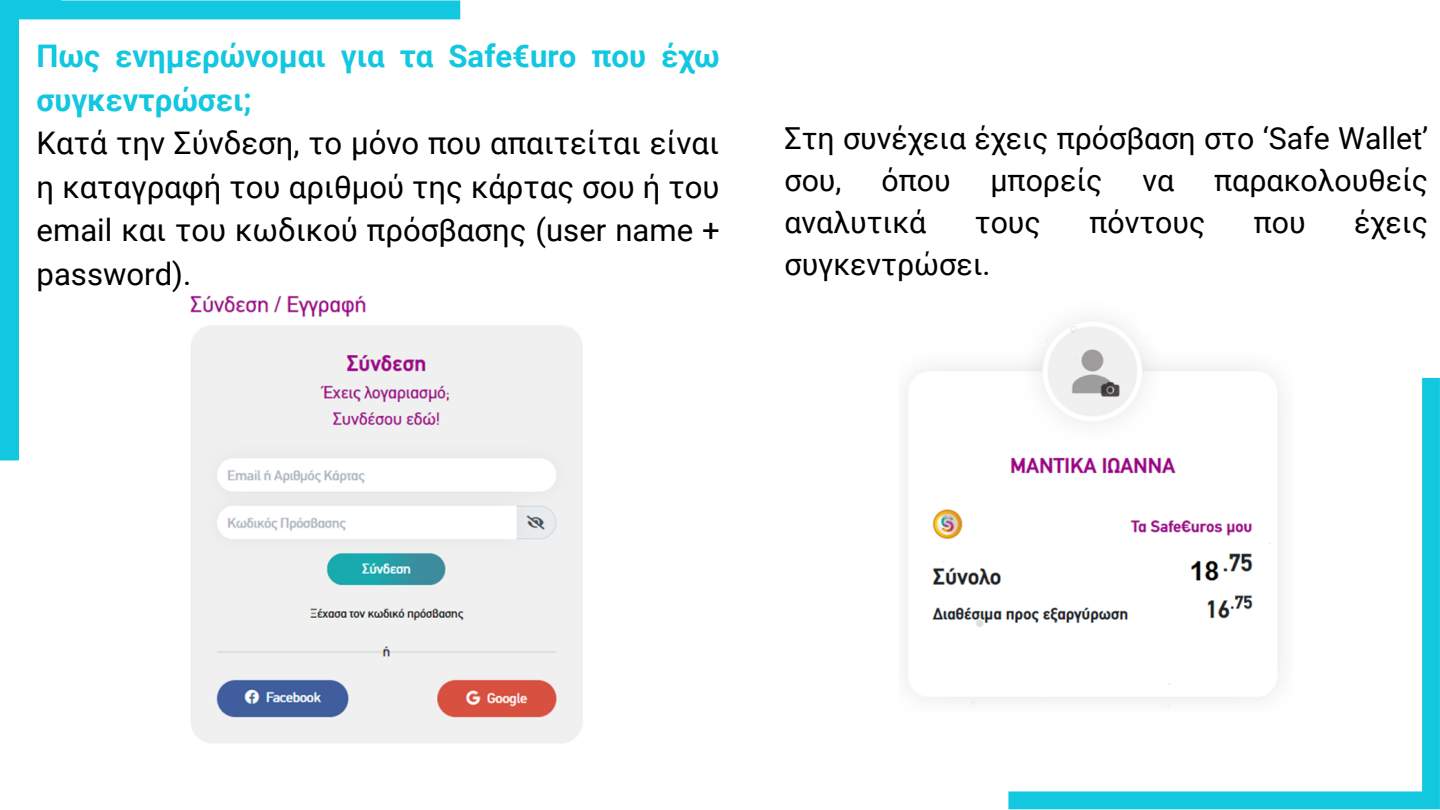
<style>
.page{position:relative;width:1440px;height:810px;background:#fff}
.page>*{position:absolute;margin:0;border:0;box-sizing:border-box;transform-origin:0 0}
.t1{font:31.1px/43.5px "Roboto";color:#000;text-align:justify}
.t2{font:700 31.1px/43.5px "Roboto";color:#12c7e0}
.t3{font:30.3px/42px "Roboto";color:#000}
</style>
<div class="page">
<svg style="left:0;top:0;width:460px;height:460px"></svg>
<svg style="left:0;top:0;width:61px;height:418px"></svg>
<svg style="left:1008px;top:378px;width:432px;height:431px"></svg>
<img style="left:180px;top:283px;width:403px;height:460px">
<img style="left:905px;top:320px;width:399px;height:425px">
<p class="t2" style="left:37px;top:35px;width:685px">Πως ενημερώνομαι για τα Safe€uro που έχω συγκεντρώσει;</p>
<p class="t1" style="left:37px;top:122px;width:685px">Κατά την Σύνδεση, το μόνο που απαιτείται είναι η καταγραφή του αριθμού της κάρτας σου ή του email και του κωδικού πρόσβασης (user name + password).</p>
<p class="t3" style="left:785px;top:118px;width:645px">Στη συνέχεια έχεις πρόσβαση στο ‘Safe Wallet’ σου,</p>
<p class="t3" style="left:881px;top:160px;width:71px">όπου</p>
<p class="t3" style="left:990px;top:160px;width:114px">μπορείς</p>
<p class="t3" style="left:1143px;top:160px;width:33px">να</p>
<p class="t3" style="left:1214px;top:160px;width:215px">παρακολουθείς</p>
<p class="t3" style="left:785px;top:202px;width:143px">αναλυτικά</p>
<p class="t3" style="left:975px;top:202px;width:67px">τους</p>
<p class="t3" style="left:1089px;top:202px;width:117px">πόντους</p>
<p class="t3" style="left:1254px;top:202px;width:53px">που</p>
<p class="t3" style="left:1354px;top:202px;width:75px">έχεις</p>
<p class="t3" style="left:785px;top:244px;width:207px">συγκεντρώσει.</p>
</div>
